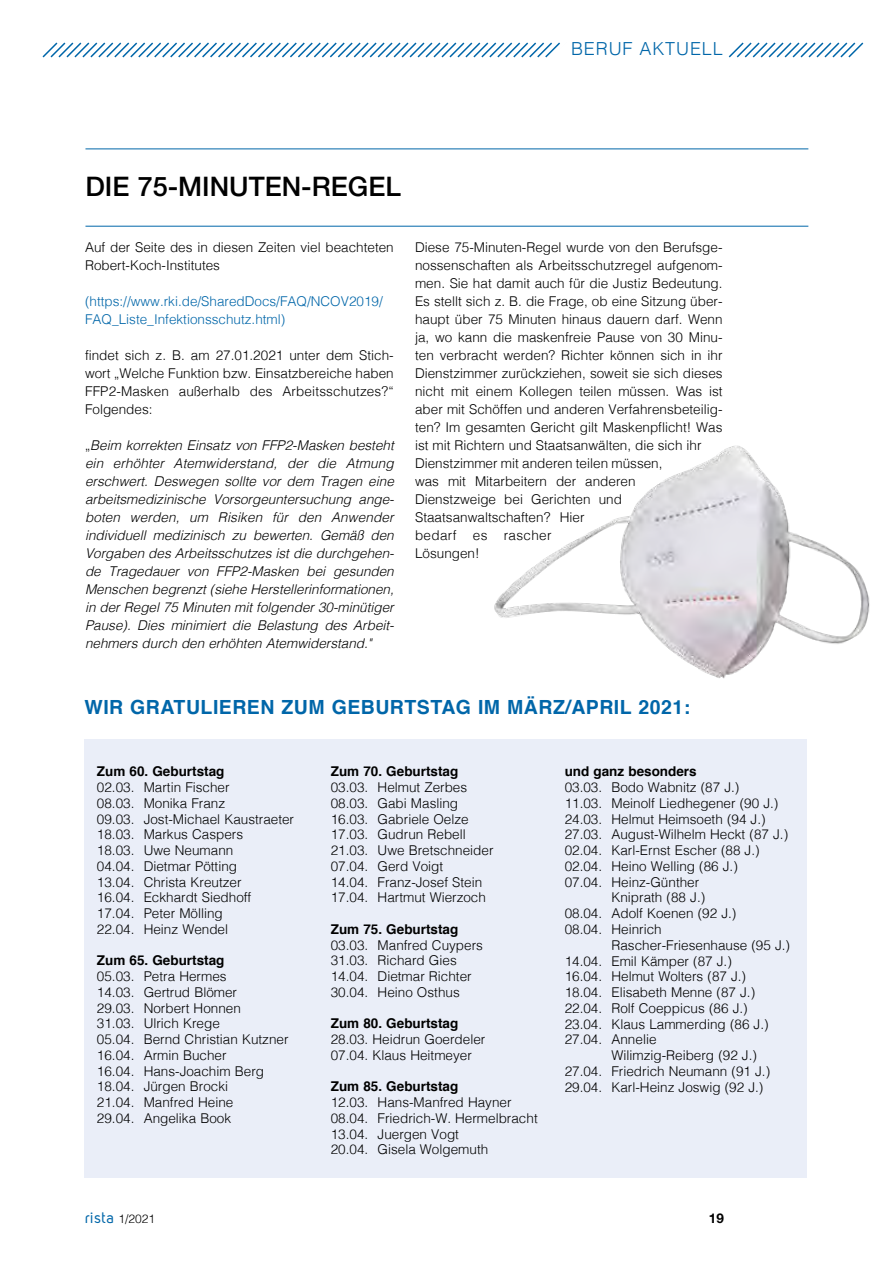
<style>
.page{position:relative;width:893px;height:1263px;background:#fff}
.page>*{position:absolute;margin:0;border:0;box-sizing:border-box;transform-origin:0 0}
.t1{font:500 27px "Helvetica Neue";color:#000}
.t2{font:700 19.5px "Helvetica";letter-spacing:.025em;color:#0066a9}
.t3{font:300 18px "Helvetica";letter-spacing:.05em;color:#0066a9}
.t4{font:300 13.5px/15.8px "Helvetica";color:#000}
.t5{font:italic 300 13.5px/18px "Helvetica";color:#000;text-align:justify}
.t6{font:700 13.5px "Helvetica";color:#000}
.t7{font:300 13.5px/18px "Helvetica";color:#0066a9}
.t8{font:700 13.5px "Helvetica Neue";color:#000}
.t9{font:300 12px "Helvetica";color:#000}
.s1{font-style:normal}
.s2{font-family:"Uni Sans Regular";font-weight:400;font-size:15px;color:#0066a9}
</style>
<div class="page">
<svg style="left:42px;top:42px;width:822px;height:16px"></svg>
<hr style="left:85px;top:149px;width:723px;height:1px;background:#0066a9">
<hr style="left:85px;top:226px;width:723px;height:1px;background:#0066a9">
<div style="left:84px;top:740px;width:723px;height:438px;background:#eaeef8"></div>
<img style="left:494px;top:445px;width:376px;height:234px">
<h3 class="t3" style="left:571px;top:34px;width:153px">BERUF AKTUELL</h3>
<h1 class="t1" style="left:85px;top:170px;width:317px">DIE 75-MINUTEN-REGEL</h1>
<p class="t4" style="left:85px;top:237px;width:310px;line-height:18px">Auf der Seite des in diesen Zeiten viel beachteten<br>Robert-Koch-Institutes</p>
<p class="t7" style="left:85px;top:291px;width:299px">(https://www.rki.de/SharedDocs/FAQ/NCOV2019/<br>FAQ_Liste_Infektionsschutz.html)</p>
<p class="t4" style="left:85px;top:345px;width:310px;line-height:18px;text-align:justify">findet sich z. B. am 27.01.2021 unter dem Stich&shy;wort „Welche Funktion bzw. Einsatzbereiche haben FFP2-Masken außerhalb des Arbeitsschutzes?“ Folgendes:</p>
<p class="t5" style="left:85px;top:435px;width:311px"><span class="s1">„</span>Beim korrekten Einsatz von FFP2-Masken besteht ein erhöhter Atemwiderstand, der die Atmung erschwert. Deswegen sollte vor dem Tragen eine arbeitsmedizinische Vorsorgeuntersuchung ange&shy;boten werden, um Risiken für den Anwender individuell medizinisch zu bewerten. Gemäß den Vorgaben des Arbeitsschutzes ist die durchgehen&shy;de Tragedauer von FFP2-Masken bei gesunden Menschen begrenzt (siehe Herstellerinformationen, in der Regel 75 Minuten mit folgender 30-minütiger Pause). Dies minimiert die Belastung des Arbeit&shy;nehmers durch den erhöhten Atemwiderstand."</p>
<p class="t4" style="left:415px;top:237px;width:309px;line-height:18px">Diese 75-Minuten-Regel wurde von den Berufsge&shy;nossenschaften als Arbeitsschutzregel aufgenom&shy;men. Sie hat damit auch für die Justiz Bedeutung.<br>Es stellt sich z. B. die Frage, ob eine Sitzung über&shy;haupt über 75 Minuten hinaus dauern darf. Wenn ja, wo kann die maskenfreie Pause von 30 Minu&shy;ten verbracht werden? Richter können sich in ihr Dienstzimmer zurückziehen, soweit sie sich dieses nicht mit einem Kollegen teilen müssen. Was ist aber mit Schöffen und anderen Verfahrensbeteilig&shy;ten? Im gesamten Gericht gilt Maskenpflicht! Was ist mit Richtern und Staatsanwälten, die sich ihr Dienstzimmer mit anderen teilen müssen,<br>was mit Mitarbeitern der anderen<br>Dienstzweige bei Gerichten und Staatsanwaltschaften? Hier<br>bedarf es rascher<br>Lösungen!</p>
<h2 class="t2" style="left:84px;top:691px;width:607px">WIR GRATULIEREN ZUM GEBURTSTAG IM MÄRZ/APRIL 2021:</h2>
<p class="t6" style="left:97px;top:761px;width:129px">Zum 60. Geburtstag</p>
<p class="t4" style="left:97px;top:778px;width:199px">02.03. Martin Fischer<br>08.03. Monika Franz<br>09.03. Jost-Michael Kaustraeter<br>18.03. Markus Caspers<br>18.03. Uwe Neumann<br>04.04. Dietmar Pötting<br>13.04. Christa Kreutzer<br>16.04. Eckhardt Siedhoff<br>17.04. Peter Mölling<br>22.04. Heinz Wendel</p>
<p class="t6" style="left:97px;top:950px;width:129px">Zum 65. Geburtstag</p>
<p class="t4" style="left:97px;top:967px;width:193px">05.03. Petra Hermes<br>14.03. Gertrud Blömer<br>29.03. Norbert Honnen<br>31.03. Ulrich Krege<br>05.04. Bernd Christian Kutzner<br>16.04. Armin Bucher<br>16.04. Hans-Joachim Berg<br>18.04. Jürgen Brocki<br>21.04. Manfred Heine<br>29.04. Angelika Book</p>
<p class="t6" style="left:331px;top:761px;width:129px">Zum 70. Geburtstag</p>
<p class="t4" style="left:331px;top:778px;width:164px">03.03. Helmut Zerbes<br>08.03. Gabi Masling<br>16.03. Gabriele Oelze<br>17.03. Gudrun Rebell<br>21.03. Uwe Bretschneider<br>07.04. Gerd Voigt<br>14.04. Franz-Josef Stein<br>17.04. Hartmut Wierzoch</p>
<p class="t6" style="left:331px;top:918px;width:129px">Zum 75. Geburtstag</p>
<p class="t4" style="left:331px;top:936px;width:154px">03.03. Manfred Cuypers<br>31.03. Richard Gies<br>14.04. Dietmar Richter<br>30.04. Heino Osthus</p>
<p class="t6" style="left:331px;top:1013px;width:129px">Zum 80. Geburtstag</p>
<p class="t4" style="left:331px;top:1030px;width:156px">28.03. Heidrun Goerdeler<br>07.04. Klaus Heitmeyer</p>
<p class="t6" style="left:331px;top:1076px;width:129px">Zum 85. Geburtstag</p>
<p class="t4" style="left:331px;top:1093px;width:208px">12.03. Hans-Manfred Hayner<br>08.04. Friedrich-W. Hermelbracht<br>13.04. Juergen Vogt<br>20.04. Gisela Wolgemuth</p>
<p class="t6" style="left:565px;top:761px;width:134px">und ganz besonders</p>
<p class="t4" style="left:565px;top:778px;width:176px">03.03. Bodo Wabnitz (87 J.)</p>
<p class="t4" style="left:565px;top:794px;width:215px">11.03. Meinolf Liedhegener (90 J.)</p>
<p class="t4" style="left:565px;top:810px;width:202px">24.03. Helmut Heimsoeth (94 J.)</p>
<p class="t4" style="left:565px;top:826px;width:225px">27.03. August-Wilhelm Heckt (87 J.)</p>
<p class="t4" style="left:565px;top:841px;width:196px">02.04. Karl-Ernst Escher (88 J.)</p>
<p class="t4" style="left:565px;top:857px;width:175px">02.04. Heino Welling (86 J.)</p>
<p class="t4" style="left:565px;top:873px;width:136px">07.04. Heinz-Günther</p>
<p class="t4" style="left:611px;top:889px;width:95px">Kniprath (88 J.)</p>
<p class="t4" style="left:565px;top:905px;width:173px">08.04. Adolf Koenen (92 J.)</p>
<p class="t4" style="left:565px;top:920px;width:99px">08.04. Heinrich</p>
<p class="t4" style="left:611px;top:936px;width:180px">Rascher-Friesenhause (95 J.)</p>
<p class="t4" style="left:565px;top:952px;width:169px">14.04. Emil Kämper (87 J.)</p>
<p class="t4" style="left:565px;top:968px;width:183px">16.04. Helmut Wolters (87 J.)</p>
<p class="t4" style="left:565px;top:983px;width:192px">18.04. Elisabeth Menne (87 J.)</p>
<p class="t4" style="left:565px;top:999px;width:184px">22.04. Rolf Coeppicus (86 J.)</p>
<p class="t4" style="left:565px;top:1015px;width:205px">23.04. Klaus Lammerding (86 J.)</p>
<p class="t4" style="left:565px;top:1031px;width:93px">27.04. Annelie</p>
<p class="t4" style="left:611px;top:1046px;width:147px">Wilimzig-Reiberg (92 J.)</p>
<p class="t4" style="left:565px;top:1062px;width:207px">27.04. Friedrich Neumann (91 J.)</p>
<p class="t4" style="left:565px;top:1078px;width:200px">29.04. Karl-Heinz Joswig (92 J.)</p>
<p class="t9" style="left:85px;top:1209px;width:72px"><span class="s2">rista</span> 1/2021</p>
<p class="t8" style="left:709px;top:1210px;width:17px">19</p>
</div>
